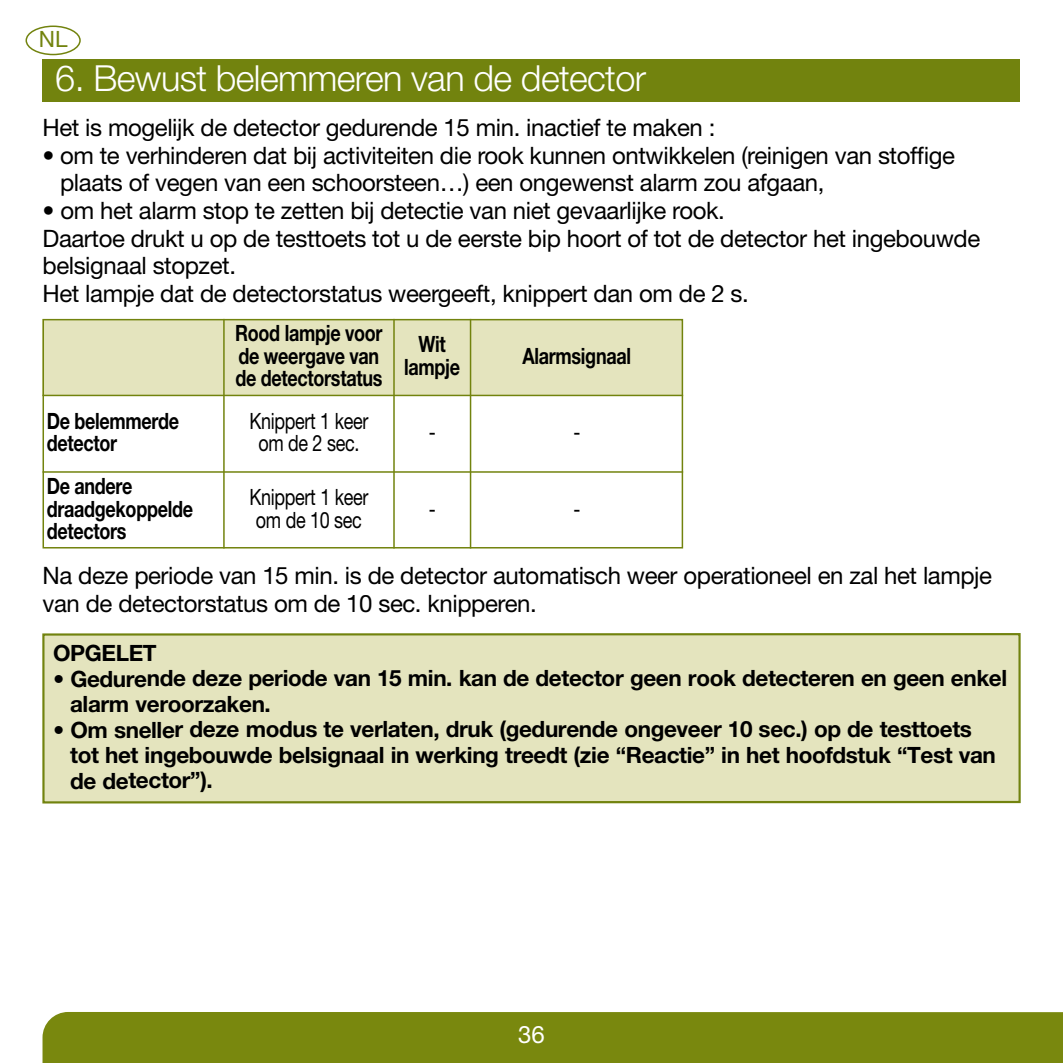
<style>
.page{position:relative;width:1063px;height:1063px;background:#fff}
.page>*{position:absolute;margin:0;border:0;box-sizing:border-box;transform-origin:0 0}
.t1{font:300 36px "Helvetica Neue LT Com";letter-spacing:-.015em;color:#fff}
.t2{font:24px/27.6px "Helvetica Neue LT Com";letter-spacing:-.015em;color:#000}
.t3{font:24px "Helvetica Neue LT Com";color:#fff}
.t4{font:700 22.5px/25.5px "Helvetica Neue LT Com";letter-spacing:-.015em;color:#000}
.t5{font:700 22.5px/22.5px "Helvetica Neue LT Com";letter-spacing:-.015em;color:#000;scale:.8 1}
.t6{font:22.5px/22.5px "Helvetica Neue LT Com";letter-spacing:-.015em;color:#000;text-align:center;scale:.8 1}
.t7{font:22.5px "Helvetica Neue LT Com";color:#72830e}
</style>
<div class="page">
<div style="left:26px;top:26px;width:55px;height:29px;border:3px solid #72830e;border-radius:50%"></div>
<div style="left:43px;top:1012px;width:1019px;height:51px;background:#79880e"></div>
<div style="left:43px;top:60px;width:977px;height:42px;background:#72830e"></div>
<div style="left:45px;top:635px;width:973px;height:166px;background:#e4e4be"></div>
<div style="left:42px;top:633px;width:979px;height:171px;border:2px solid #72830e"></div>
<div style="left:43px;top:319px;width:181px;height:76px;background:#e4e4be"></div>
<div style="left:224px;top:319px;width:170px;height:76px;background:#e4e4be"></div>
<div style="left:394px;top:319px;width:77px;height:76px;background:#e4e4be"></div>
<div style="left:471px;top:319px;width:212px;height:76px;background:#e4e4be"></div>
<hr style="left:43px;top:395px;width:640px;height:1px;background:#72830e">
<hr style="left:43px;top:471px;width:640px;height:2px;background:#72830e">
<hr style="left:223px;top:319px;width:2px;height:230px;background:#72830e">
<hr style="left:393px;top:319px;width:2px;height:230px;background:#72830e">
<hr style="left:470px;top:319px;width:1px;height:230px;background:#72830e">
<div style="left:43px;top:319px;width:640px;height:230px;border:2px solid #72830e"></div>
<p class="t7" style="left:39px;top:26px;width:30px">NL</p>
<h1 class="t1" style="left:55px;top:65px;width:592px">6. Bewust belemmeren van de detector</h1>
<p class="t2" style="left:43px;top:114px;width:674px">Het is mogelĳk de detector gedurende 15 min. inactief te maken :</p>
<p class="t2" style="left:60px;top:141px;width:897px;text-indent:-18px">• om te verhinderen dat bĳ activiteiten die rook kunnen ontwikkelen (reinigen van stoffige plaats of vegen van een schoorsteen…) een ongewenst alarm zou afgaan,</p>
<p class="t2" style="left:43px;top:197px;width:939px">• om het alarm stop te zetten bĳ detectie van niet gevaarlĳke rook.<br>Daartoe drukt u op de testtoets tot u de eerste bip hoort of tot de detector het ingebouwde belsignaal stopzet.<br>Het lampje dat de detectorstatus weergeeft, knippert dan om de 2 s.</p>
<p class="t5" style="left:235px;top:322px;width:186px">Rood lampje voor de weergave van de detectorstatus</p>
<p class="t5" style="left:404px;top:333px;width:72px;text-align:center">Wit lampje</p>
<p class="t5" style="left:523px;top:344px;width:137px">Alarmsignaal</p>
<p class="t5" style="left:47px;top:409px;width:167px">De belemmerde detector</p>
<p class="t6" style="left:249px;top:410px;width:150px">Knippert 1 keer om de 2 sec.</p>
<p class="t5" style="left:47px;top:475px;width:184px">De andere draadgekoppelde detectors</p>
<p class="t6" style="left:249px;top:486px;width:150px;text-align:left">Knippert 1 keer om de 10 sec</p>
<p class="t6" style="left:429px;top:421px;width:10px">-</p>
<p class="t6" style="left:573px;top:421px;width:10px">-</p>
<p class="t6" style="left:429px;top:497px;width:10px">-</p>
<p class="t6" style="left:573px;top:497px;width:10px">-</p>
<p class="t2" style="left:43px;top:562px;width:951px">Na deze periode van 15 min. is de detector automatisch weer operationeel en zal het lampje van de detectorstatus om de 10 sec. knipperen.</p>
<p class="t4" style="left:53px;top:640px;width:105px">oPGeLet</p>
<p class="t4" style="left:70px;top:665px;width:939px;text-indent:-17px">• Gedurende deze periode van 15 min. kan de detector geen rook detecteren en geen enkel alarm veroorzaken.</p>
<p class="t4" style="left:70px;top:716px;width:927px;text-indent:-17px">• om sneller deze modus te verlaten, druk (gedurende ongeveer 10 sec.) op de testtoets tot het ingebouwde belsignaal in werking treedt (zie “Reactie” in het hoofdstuk “test van de detector”).</p>
<p class="t3" style="left:518px;top:1020px;width:28px">36</p>
</div>
